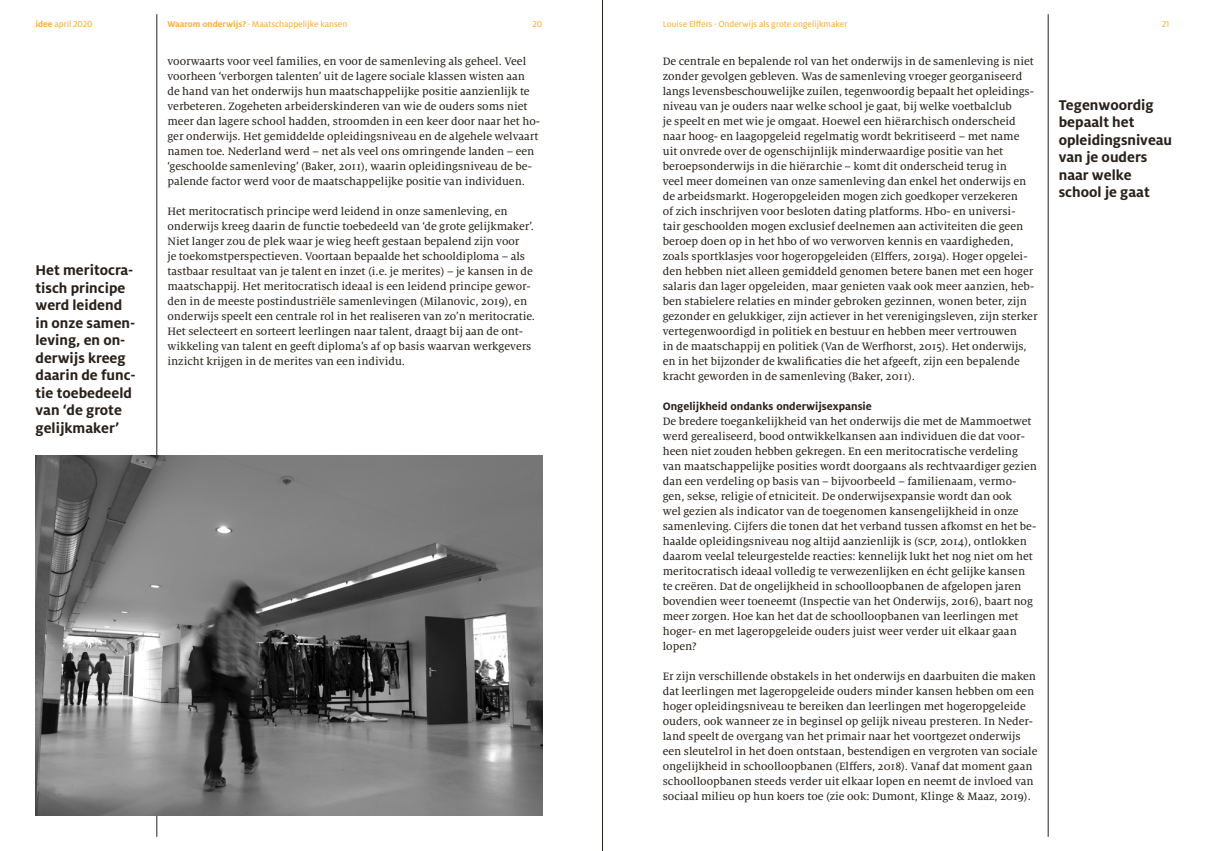
<style>
.page{position:relative;width:1205px;height:851px;background:#fff}
.page>*{position:absolute;margin:0;border:0;box-sizing:border-box;transform-origin:0 0}
.t1{font:700 15.62px/17.5px "Milo Pro";color:#29211a}
.t2{font:11.88px/15px "Milo Serif Pro Text";color:#29211a}
.t3{font:700 11.88px "Milo Pro";color:#29211a}
.t4{font:9.38px "Milo Pro Text";color:#ffae3b}
.s1{font-family:"Milo Pro";font-weight:700}
</style>
<div class="page">
<hr style="left:1048px;top:14px;width:1px;height:822px;background:#29211a">
<hr style="left:157px;top:14px;width:1px;height:822px;background:#29211a">
<img style="left:35px;top:455px;width:507px;height:360px">
<hr style="left:602px;top:0;width:1px;height:850px;background:#29211a">
<p class="t4" style="left:35px;top:19px;width:59px"><span class="s1">idee</span> april 2020</p>
<p class="t4" style="left:167px;top:19px;width:181px"><span class="s1">Waarom onderwijs?</span> · Maatschappelijke kansen</p>
<p class="t4" style="left:532px;top:19px;width:11px">20</p>
<p class="t4" style="left:663px;top:19px;width:186px">Louise Elffers · Onderwijs als grote ongelijkmaker</p>
<p class="t4" style="left:1162px;top:19px;width:9px">21</p>
<p class="t2" style="left:663px;top:54px;width:376px">De centrale en bepalende rol van het onderwijs in de samenleving is niet zonder gevolgen gebleven. Was de samenleving vroeger georganiseerd langs levensbeschouwelijke zuilen, tegenwoordig bepaalt het opleidings&shy;niveau van je ouders naar welke school je gaat, bij welke voetbalclub<br>je speelt en met wie je omgaat. Hoewel een hiërarchisch onderscheid naar hoog- en laagopgeleid regelmatig wordt bekritiseerd – met name<br>uit onvrede over de ogenschijnlijk minderwaardige positie van het beroepsonderwijs in die hiërarchie – komt dit onderscheid terug in<br>veel meer domeinen van onze samenleving dan enkel het onderwijs en de arbeidsmarkt. Hogeropgeleiden mogen zich goedkoper verzekeren<br>of zich inschrijven voor besloten dating platforms. Hbo- en universi-<br>tair geschoolden mogen exclusief deelnemen aan activiteiten die geen beroep doen op in het hbo of wo verworven kennis en vaardigheden, zoals sportklasjes voor hogeropgeleiden (Elffers, 2019a). Hoger opgelei&shy;den hebben niet alleen gemiddeld genomen betere banen met een hoger salaris dan lager opgeleiden, maar genieten vaak ook meer aanzien, heb&shy;ben stabielere relaties en minder gebroken gezinnen, wonen beter, zijn gezonder en gelukkiger, zijn actiever in het verenigingsleven, zijn sterker vertegenwoordigd in politiek en bestuur en hebben meer vertrouwen<br>in de maatschappij en politiek (Van de Werfhorst, 2015). Het onderwijs, en in het bijzonder de kwalificaties die het afgeeft, zijn een bepalende kracht geworden in de samenleving (Baker, 2011).</p>
<p class="t3" style="left:663px;top:399px;width:211px">Ongelijkheid ondanks onderwijsexpansie</p>
<p class="t2" style="left:663px;top:414px;width:376px">De bredere toegankelijkheid van het onderwijs die met de Mammoetwet werd gerealiseerd, bood ontwikkelkansen aan individuen die dat voor&shy;heen niet zouden hebben gekregen. En een meritocratische verdeling van maatschappelijke posities wordt doorgaans als rechtvaardiger gezien dan een verdeling op basis van – bijvoorbeeld – familienaam, vermo&shy;gen, sekse, religie of etniciteit. De onderwijsexpansie wordt dan ook<br>wel gezien als indicator van de toegenomen kansengelijkheid in onze samenleving. Cijfers die tonen dat het verband tussen afkomst en het be&shy;haalde opleidingsniveau nog altijd aanzienlijk is (SCP, 2014), ontlokken daarom veelal teleurgestelde reacties: kennelijk lukt het nog niet om het meritocratisch ideaal volledig te verwezenlijken en écht gelijke kansen te creëren. Dat de ongelijkheid in schoolloopbanen de afgelopen jaren bovendien weer toeneemt (Inspectie van het Onderwijs, 2016), baart nog meer zorgen. Hoe kan het dat de schoolloopbanen van leerlingen met hoger- en met lageropgeleide ouders juist weer verder uit elkaar gaan lopen?</p>
<p class="t2" style="left:663px;top:668px;width:376px">Er zijn verschillende obstakels in het onderwijs en daarbuiten die maken dat leerlingen met lageropgeleide ouders minder kansen hebben om een hoger opleidingsniveau te bereiken dan leerlingen met hogeropgeleide ouders, ook wanneer ze in beginsel op gelijk niveau presteren. In Neder&shy;land speelt de overgang van het primair naar het voortgezet onderwijs een sleutelrol in het doen ontstaan, bestendigen en vergroten van sociale ongelijkheid in schoolloopbanen (Elffers, 2018). Vanaf dat moment gaan schoolloopbanen steeds verder uit elkaar lopen en neemt de invloed van sociaal milieu op hun koers toe (zie ook: Dumont, Klinge &amp; Maaz, 2019).</p>
<p class="t2" style="left:167px;top:53px;width:374px">voorwaarts voor veel families, en voor de samenleving als geheel. Veel voorheen ‘verborgen talenten’ uit de lagere sociale klassen wisten aan de hand van het onderwijs hun maatschappelijke positie aanzienlijk te verbeteren. Zogeheten arbeiderskinderen van wie de ouders soms niet meer dan lagere school hadden, stroomden in een keer door naar het ho&shy;ger onderwijs. Het gemiddelde opleidingsniveau en de algehele welvaart namen toe. Nederland werd – net als veel ons omringende landen – een ‘geschoolde samenleving’ (Baker, 2011), waarin opleidingsniveau de be&shy;palende factor werd voor de maatschappelijke positie van individuen.</p>
<p class="t2" style="left:167px;top:203px;width:369px">Het meritocratisch principe werd leidend in onze samenleving, en onderwijs kreeg daarin de functie toebedeeld van ‘de grote gelijkmaker’.<br>Niet langer zou de plek waar je wieg heeft gestaan bepalend zijn voor<br>je toekomstperspectieven. Voortaan bepaalde het schooldiploma – als tastbaar resultaat van je talent en inzet (i.e. je merites) – je kansen in de maatschappij. Het meritocratisch ideaal is een leidend principe gewor&shy;den in de meeste postindustriële samenlevingen (Milanovic, 2019), en onderwijs speelt een centrale rol in het realiseren van zo’n meritocratie.<br>Het selecteert en sorteert leerlingen naar talent, draagt bij aan de ont&shy;wikkeling van talent en geeft diploma’s af op basis waarvan werkgevers inzicht krijgen in de merites van een individu.</p>
<h1 class="t1" style="left:1059px;top:96px;width:115px">Tegenwoordig bepaalt het opleidingsniveau van je ouders naar welke school je gaat</h1>
<h1 class="t1" style="left:36px;top:261px;width:101px">Het meritocra&shy;tisch principe werd leidend in onze samen&shy;leving, en on&shy;derwijs kreeg daarin de func&shy;tie toebedeeld van ‘de grote gelijkmaker’</h1>
</div>
